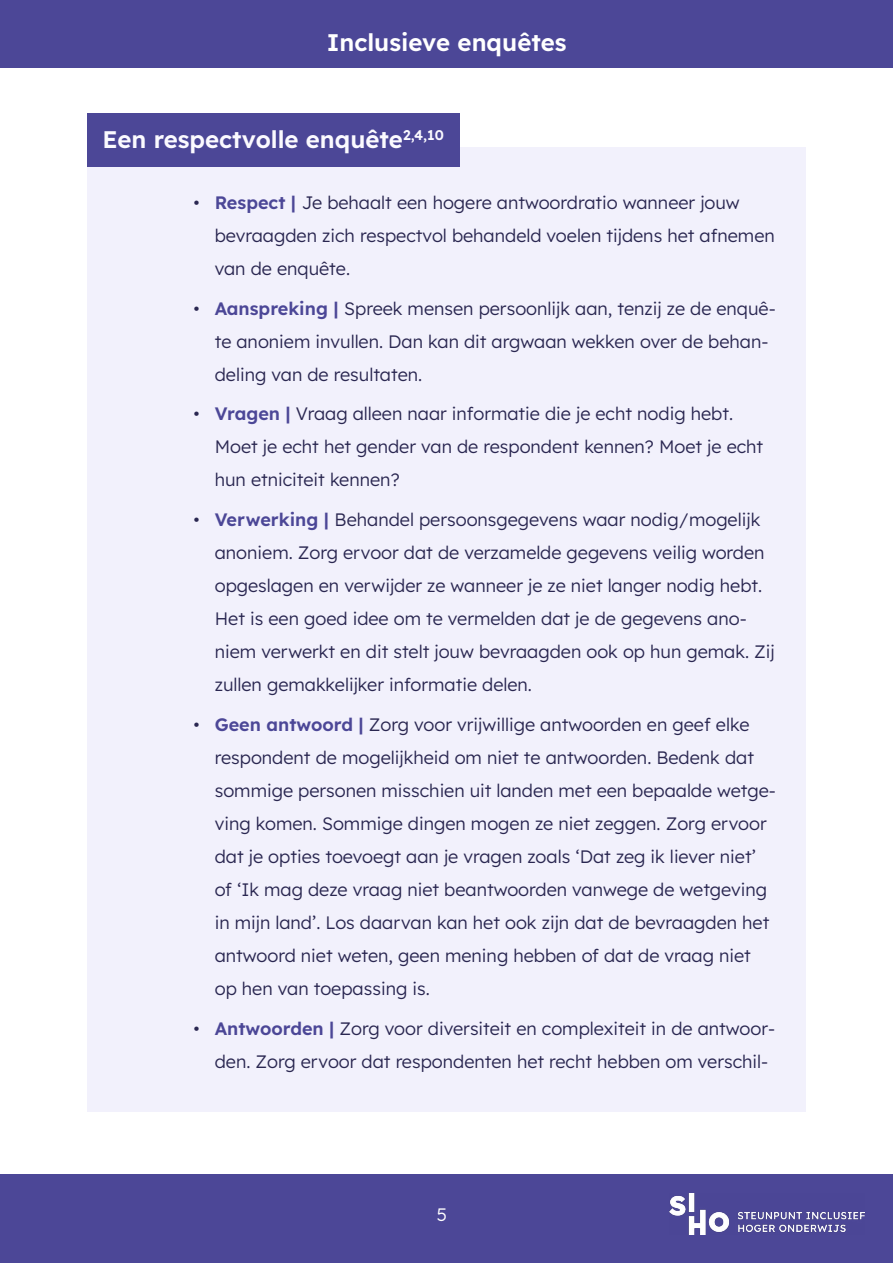
<style>
.page{position:relative;width:893px;height:1263px;background:#fff}
.page>*{position:absolute;margin:0;border:0;box-sizing:border-box;transform-origin:0 0}
.t1{font:600 24px "Lexend";color:#fbfaff}
.Koptekst_pagina_fiche{font:600 24px "Lexend";color:#fff}
.lijst{font:300 18px/33px "Lexend";color:#2a2751}
.t2{font:300 18px "Lexend";color:#fff}
.s1{font-weight:600;color:#4c4797}
</style>
<div class="page">
<div style="left:0;top:0;width:893px;height:67px;background:#4c4797"></div>
<div style="left:0;top:1174px;width:893px;height:89px;background:#4c4797"></div>
<img style="left:670px;top:1193px;width:194px;height:41px">
<div style="left:87px;top:147px;width:719px;height:964px;background:#f2f1fc"></div>
<div style="left:87px;top:113px;width:373px;height:53px;background:#4c4797"></div>
<p class="Koptekst_pagina_fiche" style="left:327px;top:24px;width:241px">Inclusieve enquêtes</p>
<h2 class="t1" style="left:102px;top:121px;width:343px">Een respectvolle enquête<sup>2,4,10</sup></h2>
<p class="lijst" style="left:215px;top:185px;width:562px;text-indent:-21px">• <span class="s1">Respect |</span> Je behaalt een hogere antwoordratio wanneer jouw bevraagden zich respectvol behandeld voelen tijdens het afnemen van de enquête.</p>
<p class="lijst" style="left:215px;top:291px;width:563px;text-indent:-21px">• <span class="s1">Aanspreking |</span> Spreek mensen persoonlijk aan, tenzij ze de enquê&shy;te anoniem invullen. Dan kan dit argwaan wekken over de behan&shy;deling van de resultaten.</p>
<p class="lijst" style="left:215px;top:396px;width:550px;text-indent:-21px">• <span class="s1">Vragen |</span> Vraag alleen naar informatie die je echt nodig hebt.<br>Moet je echt het gender van de respondent kennen? Moet je echt hun etniciteit kennen?</p>
<p class="lijst" style="left:215px;top:502px;width:562px;text-indent:-21px">• <span class="s1">Verwerking |</span> Behandel persoonsgegevens waar nodig/mogelijk anoniem. Zorg ervoor dat de verzamelde gegevens veilig worden opgeslagen en verwijder ze wanneer je ze niet langer nodig hebt.<br>Het is een goed idee om te vermelden dat je de gegevens ano&shy;niem verwerkt en dit stelt jouw bevraagden ook op hun gemak. Zij zullen gemakkelijker informatie delen.</p>
<p class="lijst" style="left:215px;top:707px;width:563px;text-indent:-21px">• <span class="s1">Geen antwoord |</span> Zorg voor vrijwillige antwoorden en geef elke respondent de mogelijkheid om niet te antwoorden. Bedenk dat sommige personen misschien uit landen met een bepaalde wetge&shy;ving komen. Sommige dingen mogen ze niet zeggen. Zorg ervoor dat je opties toevoegt aan je vragen zoals ‘Dat zeg ik liever niet’ of ‘Ik mag deze vraag niet beantwoorden vanwege de wetgeving in mijn land’. Los daarvan kan het ook zijn dat de bevraagden het antwoord niet weten, geen mening hebben of dat de vraag niet op hen van toepassing is.</p>
<p class="lijst" style="left:215px;top:1011px;width:562px;text-indent:-21px">• <span class="s1">Antwoorden |</span> Zorg voor diversiteit en complexiteit in de antwoor&shy;den. Zorg ervoor dat respondenten het recht hebben om verschil-</p>
<p class="t2" style="left:437px;top:1202px;width:12px">5</p>
</div>
